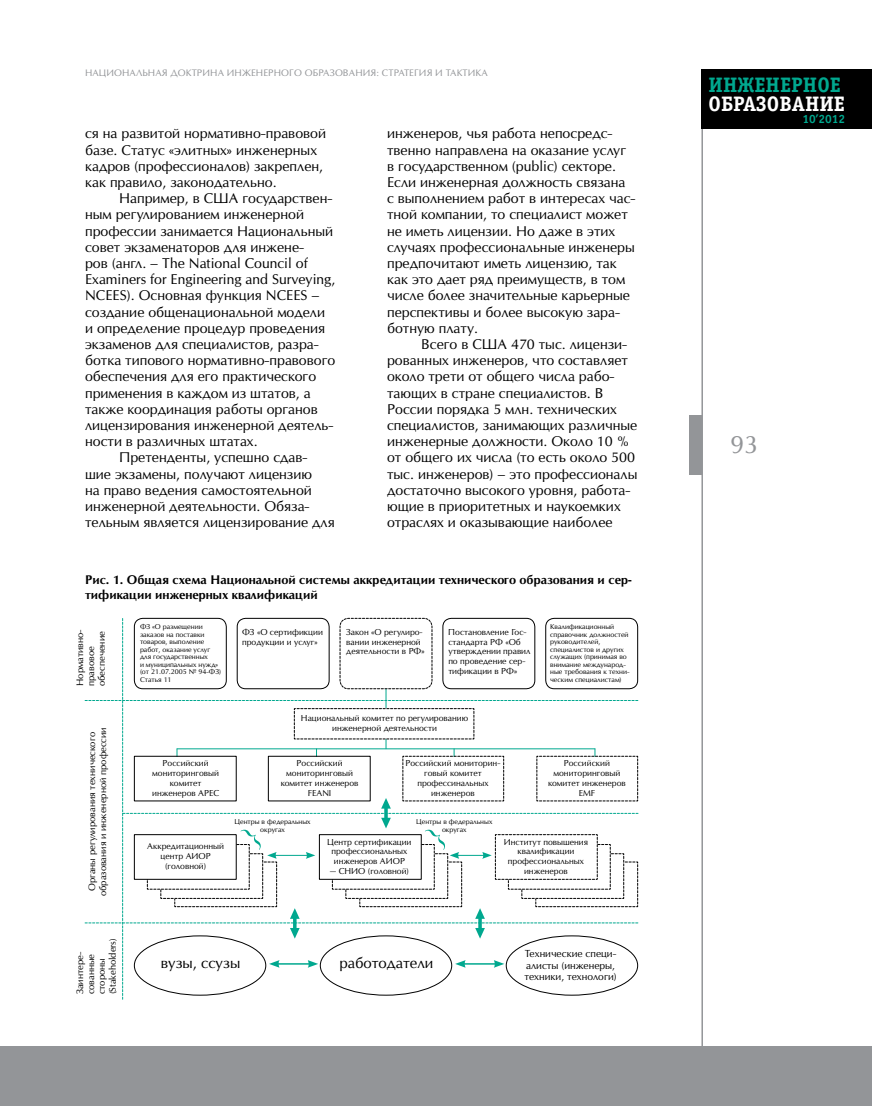
<style>
.page{position:relative;width:872px;height:1106px;background:#fff}
.page>*{position:absolute;margin:0;border:0;box-sizing:border-box;transform-origin:0 0}
.t1{font:24px "Opium New";color:#939598}
.t2{font:700 21px "Officina Serif C";color:#fff}
.t3{font:700 21px "Officina Serif C";color:#00a88f}
.t4{font:14.25px "Opium New";color:#000}
.t5{font:13.5px/16.2px "Opium New";color:#000}
.t6{font:700 12px/14.4px "Opium New";color:#000}
.t7{font:700 12px "Officina Sans C";color:#00a88f}
.t8{font:9.75px/11.7px "Opium New";color:#000}
.t9{font:9px/10.8px "Opium New";color:#000}
.t10{font:9px "Opium New";letter-spacing:.01em;color:#939598}
.t11{font:8.25px/9.9px "Opium New";color:#000;text-align:center}
.t12{font:6.75px/7.5px "Opium New";color:#000}
</style>
<div class="page">
<hr style="left:701px;top:69px;width:2px;height:1037px;background:#939598">
<div style="left:701px;top:69px;width:171px;height:60px;background:#000"></div>
<div style="left:689px;top:415px;width:13px;height:60px;background:#939598"></div>
<div style="left:0;top:1046px;width:872px;height:60px;background:#939598"></div>
<svg style="left:85px;top:617px;width:553px;height:382px"></svg>
<p class="t10" style="left:85px;top:67px;width:9px">НАЦИОНАЛ</p>
<p class="t10" style="left:142px;top:67px;width:13px">ЬНАЯ</p>
<p class="t10" style="left:170px;top:67px;width:34px">ДОКТРИНА</p>
<p class="t10" style="left:227px;top:67px;width:8px">ИНЖЕНЕРНОГО</p>
<p class="t10" style="left:305px;top:67px;width:8px">ОБРАЗОВАНИЯ</p>
<p class="t10" style="left:376px;top:67px;width:40px">: СТРАТЕГИЯ</p>
<p class="t10" style="left:435px;top:67px;width:54px">И ТАКТИ КА</p>
<p class="t5" style="left:85px;top:125px;width:242px">ся на развитой нормативно-правовой базе. Статус «элитных» инженерных кадров (профессионалов) закреплен, как правило, законодательно.</p>
<p class="t5" style="left:119px;top:190px;width:215px">Н апример, в США государствен-</p>
<p class="t5" style="left:85px;top:206px;width:220px">ным регулированием инженерной</p>
<p class="t5" style="left:85px;top:222px;width:250px">профессии занимается Н ациональный</p>
<p class="t5" style="left:85px;top:239px;width:220px">совет экзаменаторов для инжене-</p>
<p class="t5" style="left:85px;top:255px;width:224px">ров (англ. – The National Council of</p>
<p class="t5" style="left:85px;top:271px;width:252px">Examiners for Engineering and Surveying,</p>
<p class="t5" style="left:85px;top:287px;width:236px">NCEES). Основная функция NCEES –</p>
<p class="t5" style="left:85px;top:303px;width:241px">создание общенациональной модели</p>
<p class="t5" style="left:85px;top:320px;width:242px">и определение процедур проведения</p>
<p class="t5" style="left:85px;top:336px;width:235px">экзаменов для специалистов, разра-</p>
<p class="t5" style="left:85px;top:352px;width:252px">ботка типового нормативно-правового</p>
<p class="t5" style="left:85px;top:368px;width:233px">обеспечения для его практического</p>
<p class="t5" style="left:85px;top:384px;width:227px">применения в каждом из штатов, а</p>
<p class="t5" style="left:85px;top:401px;width:234px">также координация работы органов</p>
<p class="t5" style="left:85px;top:417px;width:250px">лицензирования инженерной деятель-</p>
<p class="t5" style="left:85px;top:433px;width:174px">ности в различных штатах.</p>
<p class="t5" style="left:119px;top:449px;width:190px">Претенденты, успешно сдав-</p>
<p class="t5" style="left:85px;top:465px;width:228px">шие экзамены, получают лицензию</p>
<p class="t5" style="left:85px;top:482px;width:228px">на право ведения самостоятельной</p>
<p class="t5" style="left:85px;top:498px;width:226px">инженерной деятельности. Обяза-</p>
<p class="t5" style="left:85px;top:514px;width:251px">тельным является лицензирование для</p>
<p class="t5" style="left:387px;top:125px;width:250px">инженеров, чья работа непосредс&shy;твенно направлена на оказание услуг в государственном (public) секторе.<br>Если инженерная должность связана с выполнением работ в интересах час&shy;тной компании, то специалист может не иметь лицензии. Н о даже в этих случаях профессиональные инженеры предпочитают иметь лицензию, так как это дает ряд преимуществ, в том числе более значительные карьерные перспективы и более высокую зара&shy;ботную плату.</p>
<p class="t5" style="left:387px;top:336px;width:252px;text-indent:34px">Всего в США 470 тыс. лицензи&shy;рованных инженеров, что составляет около трети от общего числа рабо&shy;тающих в стране специалистов. В России порядка 5 млн. технических специалистов, занимающих различные инженерные должности. Около 10 % от общего их числа (то есть около 500 тыс. инженеров) – это профессионалы достаточно высокого уровня, работа&shy;ющие в приоритетных и наукоемких отраслях и оказывающие наиболее</p>
<p class="t6" style="left:85px;top:573px;width:548px">Рис. 1. Общая схема Национальной системы аккредитации технического образования и сер&shy;тификации инженерных квалификаций</p>
<p class="t9" style="left:75px;top:686px;width:58px;rotate:-90deg">Н ормативно&shy;правовое обеспечение</p>
<p class="t12" style="left:140px;top:623px;width:83px">ФЗ «О размещении заказов на поставки товаров, выполение работ, оказание услуг для государственных<br>и муниципальных нужд» (от 21.07.2005 № 94-ФЗ)<br>Статья 11</p>
<p class="t11" style="left:242px;top:626px;width:82px;text-align:left">ФЗ «О сертификции продукции и услуг»</p>
<p class="t11" style="left:346px;top:626px;width:80px;text-align:left">Закон «О регулиро&shy;вании инженерной деятельности в РФ»</p>
<p class="t11" style="left:448px;top:626px;width:84px;text-align:left">Постановление Гос&shy;стандарта РФ «Об утверждении правил по проведение сер&shy;тификации в РФ»</p>
<p class="t12" style="left:550px;top:623px;width:81px">Квалификационный справочник должностей руководителей, специалистов и других служащих (принимая во внимание международ&shy;ные требования к техни&shy;ческим специалистам)</p>
<p class="t11" style="left:301px;top:713px;width:169px">Н ациональный комитет по регулированию инженерной деятельности</p>
<p class="t9" style="left:87px;top:896px;width:170px;text-align:center;rotate:-90deg">Органы регулирования технического образования и инженерной профессии</p>
<p class="t11" style="left:152px;top:758px;width:69px">Российский мониторинговый комитет инженеров APEC</p>
<p class="t11" style="left:281px;top:758px;width:79px">Российский мониторинговый комитет инженеров<br>FEANI</p>
<p class="t11" style="left:405px;top:758px;width:96px">Российский мониторин&shy;говый комитет профессинальных инженеров</p>
<p class="t11" style="left:548px;top:758px;width:79px">Российский мониторинговый комитет инженеров<br>EMF</p>
<p class="t12" style="left:235px;top:817px;width:78px;line-height:8.1px;text-align:center">Центры в федеральных округах</p>
<p class="t12" style="left:416px;top:817px;width:78px;line-height:8.1px;text-align:center">Центры в федеральных округах</p>
<p class="t11" style="left:504px;top:836px;width:86px">И нститут повышения квалификации профессиональных инженеров</p>
<p class="t11" style="left:331px;top:836px;width:82px;text-align:left;text-indent:-4px">Центр сертификации профессиональных инженеров АИОР</p>
<p class="t11" style="left:330px;top:866px;width:17px">— СНИО</p>
<p class="t11" style="left:368px;top:866px;width:43px">(головной)</p>
<p class="t11" style="left:147px;top:840px;width:78px">Аккредитационный</p>
<p class="t11" style="left:160px;top:850px;width:33px">центр АИОР</p>
<p class="t11" style="left:165px;top:860px;width:43px">(головной)</p>
<p class="t9" style="left:75px;top:994px;width:58px;rotate:-90deg">Заинтере&shy;сованные стороны (Stakeholders)</p>
<p class="t4" style="left:161px;top:954px;width:81px">вузы, ссузы</p>
<p class="t4" style="left:339px;top:954px;width:95px">работодатели</p>
<p class="t8" style="left:524px;top:947px;width:94px">Технические специ&shy;алисты (инженеры, техники, технологи)</p>
<h2 class="t3" style="left:708px;top:73px;width:134px">ИНЖЕНЕРНОЕ</h2>
<h2 class="t2" style="left:708px;top:91px;width:138px">ОБРАЗОВАНИЕ</h2>
<p class="t7" style="left:802px;top:113px;width:44px">10’2012</p>
<h1 class="t1" style="left:730px;top:429px;width:30px">93</h1>
</div>
